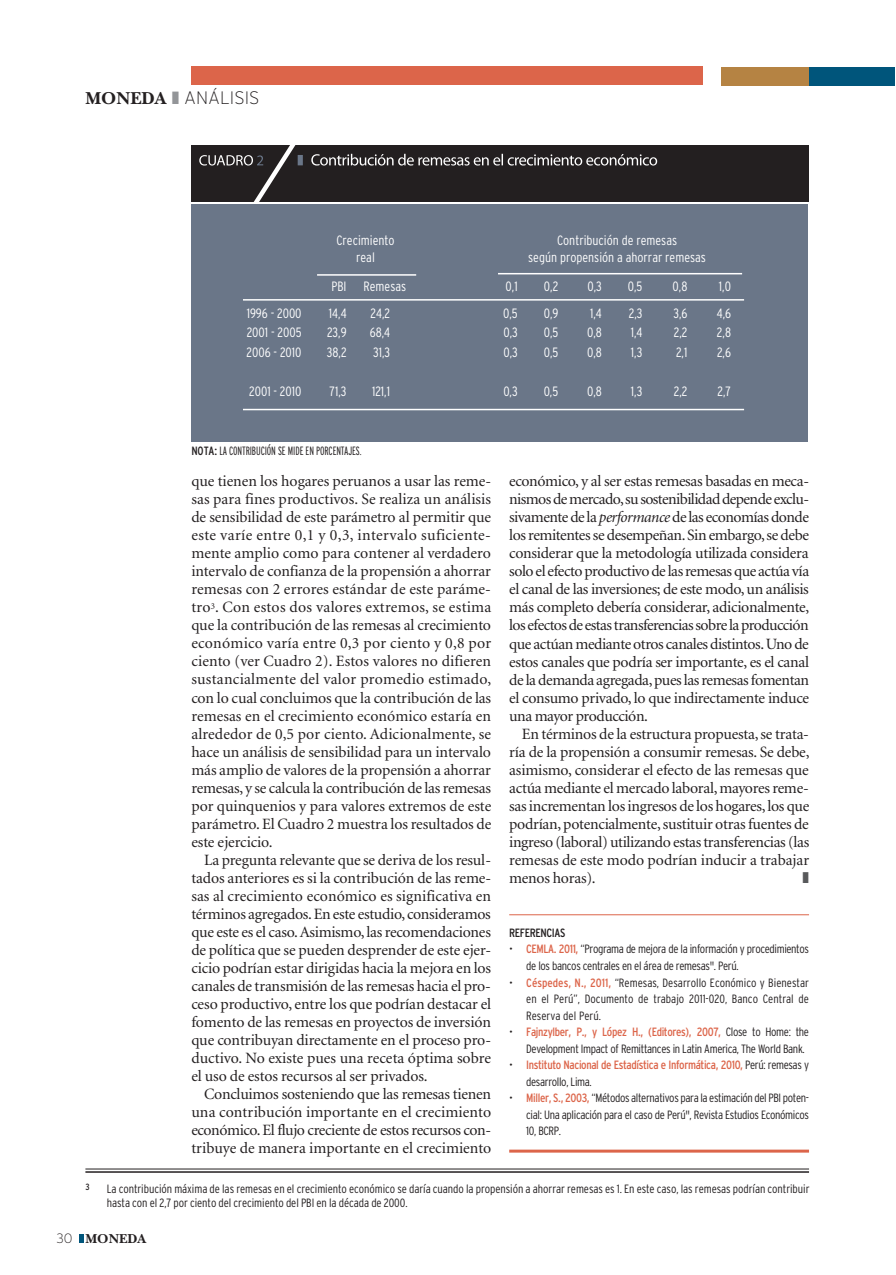
<style>
.page{position:relative;width:896px;height:1275px;background:#fff}
.page>*{position:absolute;margin:0;border:0;box-sizing:border-box;transform-origin:0 0}
.t1{font:200 18px "Interstate";color:#231f20}
.t2{font:15.75px/18px "Minion";letter-spacing:-.005em;color:#231f20;text-align:justify}
.t3{font:300 condensed 13.5px/16.5px "Interstate";color:#fff;text-align:center}
.t4{font:13.5px "New Baskerville Bold SC";color:#231f20}
.t5{font:300 condensed 12px/16.5px "Interstate";letter-spacing:-.005em;color:#231f20;text-align:justify}
.t6{font:300 condensed 12px/16.5px "Interstate";letter-spacing:-.03em;color:#231f20}
.t7{font:condensed 12px/16.5px "Interstate";letter-spacing:-.03em;color:#dc654a}
.t8{font:300 extra-condensed 12px "Interstate";letter-spacing:-.01em;color:#231f20}
.t9{font:condensed 12px "Interstate";letter-spacing:-.03em;color:#231f20}
.t10{font:condensed 9px "Interstate";color:#231f20}
.s1{font-family:"New Baskerville Bold SC";font-weight:400}
.s2{font-weight:400;font-stretch:condensed}
.s3{font-style:italic}
.s4{font-weight:400;color:#dc654a}
.s5{font-weight:300;color:#231f20}
.s6{font-family:"Interstate";font-weight:200}
</style>
<div class="page">
<div style="left:79px;top:1234px;width:5px;height:8px;background:#00557b"></div>
<svg style="left:893px;top:67px;width:1px;height:18px"></svg>
<div style="left:191px;top:67px;width:511px;height:18px;background:#dc654a"></div>
<div style="left:721px;top:67px;width:87px;height:18px;background:#b58343"></div>
<div style="left:808px;top:67px;width:85px;height:18px;background:#00557b"></div>
<hr style="left:509px;top:1149px;width:299px;height:3px;background:#dc654a">
<hr style="left:509px;top:914px;width:299px;height:1px;background:#dc654a">
<div style="left:191px;top:145px;width:617px;height:56px;background:#231f20"></div>
<svg style="left:199px;top:145px;width:457px;height:57px"></svg>
<div style="left:191px;top:204px;width:616px;height:237px;background:#6a7688"></div>
<hr style="left:243px;top:299px;width:500px;height:2px;background:#fff">
<hr style="left:243px;top:409px;width:500px;height:1px;background:#fff">
<hr style="left:317px;top:274px;width:99px;height:2px;background:#fff">
<hr style="left:497px;top:273px;width:244px;height:1px;background:#fff">
<hr style="left:85px;top:1171px;width:723px;height:1px;background:#231f20">
<hr style="left:85px;top:1168px;width:723px;height:1px;background:#231f20">
<p class="t1" style="left:85px;top:91px;width:175px"><span class="s1">MONEDA</span> ANÁLISIS</p>
<p class="t3" style="left:336px;top:233px;width:60px">Crecimiento real</p>
<p class="t3" style="left:528px;top:233px;width:179px">Contribución de remesas<br>según propensión a ahorrar remesas</p>
<p class="t3" style="left:331px;top:279px;width:17px">PBI</p>
<p class="t3" style="left:363px;top:279px;width:44px">Remesas</p>
<p class="t3" style="left:505px;top:279px;width:14px">0,1</p>
<p class="t3" style="left:543px;top:279px;width:16px">0,2</p>
<p class="t3" style="left:587px;top:279px;width:16px">0,3</p>
<p class="t3" style="left:627px;top:279px;width:16px">0,5</p>
<p class="t3" style="left:672px;top:279px;width:16px">0,8</p>
<p class="t3" style="left:718px;top:279px;width:14px">1,0</p>
<p class="t3" style="left:246px;top:306px;width:56px">1996 - 2000</p>
<p class="t3" style="left:329px;top:306px;width:19px">14,4</p>
<p class="t3" style="left:370px;top:306px;width:21px">24,2</p>
<p class="t3" style="left:503px;top:306px;width:16px">0,5</p>
<p class="t3" style="left:543px;top:306px;width:16px">0,9</p>
<p class="t3" style="left:590px;top:306px;width:13px">1,4</p>
<p class="t3" style="left:628px;top:306px;width:15px">2,3</p>
<p class="t3" style="left:673px;top:306px;width:16px">3,6</p>
<p class="t3" style="left:716px;top:306px;width:16px">4,6</p>
<p class="t3" style="left:246px;top:325px;width:56px">2001 - 2005</p>
<p class="t3" style="left:327px;top:325px;width:21px">23,9</p>
<p class="t3" style="left:369px;top:325px;width:22px">68,4</p>
<p class="t3" style="left:503px;top:325px;width:16px">0,3</p>
<p class="t3" style="left:543px;top:325px;width:16px">0,5</p>
<p class="t3" style="left:586px;top:325px;width:16px">0,8</p>
<p class="t3" style="left:630px;top:325px;width:13px">1,4</p>
<p class="t3" style="left:673px;top:325px;width:15px">2,2</p>
<p class="t3" style="left:716px;top:325px;width:16px">2,8</p>
<p class="t3" style="left:246px;top:345px;width:56px">2006 - 2010</p>
<p class="t3" style="left:327px;top:345px;width:21px">38,2</p>
<p class="t3" style="left:373px;top:345px;width:19px">31,3</p>
<p class="t3" style="left:503px;top:345px;width:16px">0,3</p>
<p class="t3" style="left:543px;top:345px;width:16px">0,5</p>
<p class="t3" style="left:586px;top:345px;width:16px">0,8</p>
<p class="t3" style="left:630px;top:345px;width:13px">1,3</p>
<p class="t3" style="left:675px;top:345px;width:13px">2,1</p>
<p class="t3" style="left:716px;top:345px;width:15px">2,6</p>
<p class="t3" style="left:249px;top:384px;width:54px">2001 - 2010</p>
<p class="t3" style="left:329px;top:384px;width:18px">71,3</p>
<p class="t3" style="left:372px;top:384px;width:20px">121,1</p>
<p class="t3" style="left:503px;top:384px;width:16px">0,3</p>
<p class="t3" style="left:543px;top:384px;width:16px">0,5</p>
<p class="t3" style="left:586px;top:384px;width:16px">0,8</p>
<p class="t3" style="left:630px;top:384px;width:13px">1,3</p>
<p class="t3" style="left:673px;top:384px;width:15px">2,2</p>
<p class="t3" style="left:717px;top:384px;width:15px">2,7</p>
<p class="t8" style="left:191px;top:446px;width:172px"><span class="s2">NOTA:</span> LA CONTRIBUCIÓN SE MIDE EN PORCENTAJES.</p>
<p class="t2" style="left:191px;top:474px;width:301px">que tienen los hogares peruanos a usar las reme&shy;sas para fines productivos. Se realiza un análisis de sensibilidad de este parámetro al permitir que este varíe entre 0,1 y 0,3, intervalo suficiente&shy;mente amplio como para contener al verdadero intervalo de confianza de la propensión a ahorrar remesas con 2 errores estándar de este paráme&shy;tro<sup>3</sup>. Con estos dos valores extremos, se estima que la contribución de las remesas al crecimiento económico varía entre 0,3 por ciento y 0,8 por ciento (ver Cuadro 2). Estos valores no difieren sustancialmente del valor promedio estimado, con lo cual concluimos que la contribución de las remesas en el crecimiento económico estaría en alrededor de 0,5 por ciento. Adicionalmente, se hace un análisis de sensibilidad para un intervalo más amplio de valores de la propensión a ahorrar remesas, y se calcula la contribución de las remesas por quinquenios y para valores extremos de este parámetro. El Cuadro 2 muestra los resultados de este ejercicio.</p>
<p class="t2" style="left:191px;top:852px;width:301px;text-indent:13px">La pregunta relevante que se deriva de los resul&shy;tados anteriores es si la contribución de las reme&shy;sas al crecimiento económico es significativa en términos agregados. En este estudio, consideramos que este es el caso. Asimismo, las recomendaciones de política que se pueden desprender de este ejer&shy;cicio podrían estar dirigidas hacia la mejora en los canales de transmisión de las remesas hacia el pro&shy;ceso productivo, entre los que podrían destacar el fomento de las remesas en proyectos de inversión que contribuyan directamente en el proceso pro&shy;ductivo. No existe pues una receta óptima sobre el uso de estos recursos al ser privados.</p>
<p class="t2" style="left:191px;top:1086px;width:301px;text-indent:13px">Concluimos sosteniendo que las remesas tienen una contribución importante en el crecimiento económico. El flujo creciente de estos recursos con&shy;tribuye de manera importante en el crecimiento</p>
<p class="t2" style="left:509px;top:474px;width:301px">económico, y al ser estas remesas basadas en meca&shy;nismos de mercado, su sostenibilidad depende exclu&shy;sivamente de la <span class="s3">performance</span> de las economías donde los remitentes se desempeñan. Sin embargo, se debe considerar que la metodología utilizada considera solo el efecto productivo de las remesas que actúa vía el canal de las inversiones; de este modo, un análisis más completo debería considerar, adicionalmente, los efectos de estas transferencias sobre la producción que actúan mediante otros canales distintos. Uno de estos canales que podría ser importante, es el canal de la demanda agregada, pues las remesas fomentan el consumo privado, lo que indirectamente induce una mayor producción.</p>
<p class="t2" style="left:509px;top:726px;width:301px;text-indent:13px">En términos de la estructura propuesta, se trata&shy;ría de la propensión a consumir remesas. Se debe, asimismo, considerar el efecto de las remesas que actúa mediante el mercado laboral, mayores reme&shy;sas incrementan los ingresos de los hogares, los que podrían, potencialmente, sustituir otras fuentes de ingreso (laboral) utilizando estas transferencias (las remesas de este modo podrían inducir a trabajar menos horas).</p>
<p class="t9" style="left:509px;top:928px;width:58px">REFERENCIAS</p>
<p class="t6" style="left:526px;top:942px;width:284px;text-indent:-17px">• <span class="s4">CEMLA. 2011,</span> “Programa de mejora de la información y procedimientos de los bancos centrales en el área de remesas". Perú.</p>
<p class="t5" style="left:526px;top:975px;width:284px;text-indent:-17px">• <span class="s4">Céspedes, N., 2011,</span> “Remesas, Desarrollo Económico y Bienestar en el Perú”, Documento de trabajo 2011-020, Banco Central de Reserva del Perú.</p>
<p class="t6" style="left:526px;top:1024px;width:284px;text-indent:-17px">• <span class="s4">Fajnzylber, P., y López H., (Editores), 2007,</span> Close to Home: the<br>Development Impact of Remittances in Latin America, The World Bank.</p>
<p class="t7" style="left:526px;top:1057px;width:284px;text-indent:-17px"><span class="s5">•</span> Instituto Nacional de Estadística e Informática, 2010, <span class="s5">Perú: remesas y desarrollo, Lima.</span></p>
<p class="t5" style="left:526px;top:1090px;width:284px;text-indent:-17px">• <span class="s4">Miller, S., 2003,</span> “Métodos alternativos para la estimación del PBI poten&shy;cial: Una aplicación para el caso de Perú", Revista Estudios Económicos 10, BCRP.</p>
<p class="t10" style="left:85px;top:1183px;width:6px">3</p>
<p class="t5" style="left:107px;top:1183px;width:704px;line-height:13.5px">La contribución máxima de las remesas en el crecimiento económico se daría cuando la propensión a ahorrar remesas es 1. En este caso, las remesas podrían contribuir hasta con el 2,7 por ciento del crecimiento del PBI en la década de 2000.</p>
<p class="t4" style="left:56px;top:1233px;width:91px"><span class="s6">30</span> MONEDA</p>
</div>
